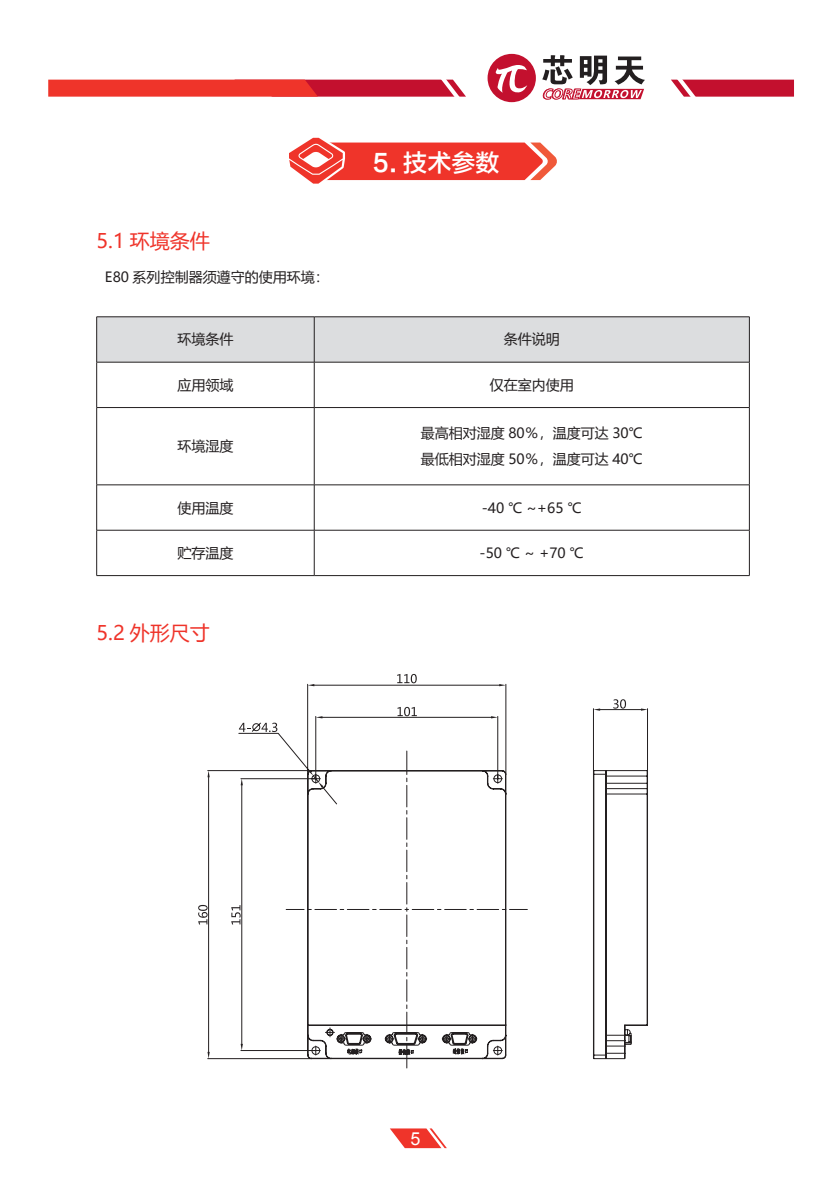
<style>
.page{position:relative;width:840px;height:1191px;background:#fff}
.page>*{position:absolute;margin:0;border:0;box-sizing:border-box;transform-origin:0 0}
.标题{font:24px "FZLTZHK GBK1 0";color:#fff}
.二级标题{font:20px "Microsoft Ya Hei";color:#ef342a}
.t1{font:18px "Arial";color:#fff}
.表格内文第三列{font:14px "Microsoft Ya Hei";color:#231f20}
</style>
<div class="page">
<div style="left:487px;top:54px;width:48px;height:48px;background:#c3102e;border-radius:50%"></div>
<svg style="left:495px;top:65px;width:32px;height:28px"></svg>
<svg style="left:542px;top:55px;width:102px;height:45px"></svg>
<svg style="left:671px;top:79px;width:122px;height:18px;background:#cb324b"></svg>
<svg style="left:390px;top:1128px;width:56px;height:20px"></svg>
<svg style="left:48px;top:79px;width:418px;height:18px;background:#e1373b"></svg>
<div style="left:97px;top:317px;width:651px;height:45px;background:#dcdddf"></div>
<hr style="left:96px;top:316px;width:218px;height:1px;background:#231f20">
<hr style="left:96px;top:317px;width:1px;height:45px;background:#231f20">
<hr style="left:314px;top:316px;width:435px;height:1px;background:#231f20">
<hr style="left:314px;top:317px;width:1px;height:45px;background:#231f20">
<hr style="left:748px;top:317px;width:1px;height:45px;background:#231f20">
<hr style="left:96px;top:362px;width:218px;height:1px;background:#231f20">
<hr style="left:96px;top:362px;width:1px;height:45px;background:#231f20">
<hr style="left:96px;top:407px;width:218px;height:1px;background:#231f20">
<hr style="left:96px;top:408px;width:1px;height:76px;background:#231f20">
<hr style="left:96px;top:484px;width:218px;height:1px;background:#231f20">
<hr style="left:96px;top:485px;width:1px;height:45px;background:#231f20">
<hr style="left:96px;top:530px;width:218px;height:1px;background:#231f20">
<hr style="left:96px;top:530px;width:1px;height:45px;background:#231f20">
<hr style="left:96px;top:575px;width:218px;height:1px;background:#231f20">
<hr style="left:314px;top:362px;width:435px;height:1px;background:#231f20">
<hr style="left:314px;top:362px;width:1px;height:45px;background:#231f20">
<hr style="left:748px;top:362px;width:1px;height:45px;background:#231f20">
<hr style="left:314px;top:407px;width:435px;height:1px;background:#231f20">
<hr style="left:314px;top:408px;width:1px;height:76px;background:#231f20">
<hr style="left:748px;top:408px;width:1px;height:76px;background:#231f20">
<hr style="left:314px;top:484px;width:435px;height:1px;background:#231f20">
<hr style="left:314px;top:485px;width:1px;height:45px;background:#231f20">
<hr style="left:748px;top:485px;width:1px;height:45px;background:#231f20">
<hr style="left:314px;top:530px;width:435px;height:1px;background:#231f20">
<hr style="left:314px;top:530px;width:1px;height:45px;background:#231f20">
<hr style="left:748px;top:530px;width:1px;height:45px;background:#231f20">
<hr style="left:314px;top:575px;width:435px;height:1px;background:#231f20">
<svg style="left:397px;top:674px;width:19px;height:9px"></svg>
<svg style="left:198px;top:905px;width:9px;height:19px"></svg>
<svg style="left:207px;top:684px;width:440px;height:384px"></svg>
<svg style="left:461px;top:1049px;width:6px;height:5px"></svg>
<svg style="left:289px;top:137px;width:268px;height:47px"></svg>
<p class="二级标题" style="left:96px;top:227px;width:115px">5.1 环境条件</p>
<p class="表格内文第三列" style="left:105px;top:267px;width:225px">E80 系列控制器须遵守的使用环境：</p>
<p class="标题" style="left:372px;top:150px;width:128px">5. 技术参数</p>
<p class="表格内文第三列" style="left:177px;top:330px;width:57px">环境条件</p>
<p class="表格内文第三列" style="left:503px;top:330px;width:58px">条件说明</p>
<p class="表格内文第三列" style="left:177px;top:375px;width:57px">应用领域</p>
<p class="表格内文第三列" style="left:489px;top:375px;width:86px">仅在室内使用</p>
<p class="表格内文第三列" style="left:177px;top:437px;width:57px">环境湿度</p>
<p class="表格内文第三列" style="left:420px;top:424px;width:223px">最高相对湿度 80％，温度可达 30℃</p>
<p class="表格内文第三列" style="left:420px;top:450px;width:223px">最低相对湿度 50％，温度可达 40℃</p>
<p class="表格内文第三列" style="left:177px;top:498px;width:57px">使用温度</p>
<p class="表格内文第三列" style="left:481px;top:498px;width:102px">-40 ℃ ~+65 ℃</p>
<p class="表格内文第三列" style="left:177px;top:543px;width:57px">贮存温度</p>
<p class="表格内文第三列" style="left:479px;top:543px;width:106px">-50 ℃ ~ +70 ℃</p>
<p class="二级标题" style="left:96px;top:619px;width:115px">5.2 外形尺寸</p>
<p class="t1" style="left:410px;top:1126px;width:12px">5</p>
</div>
